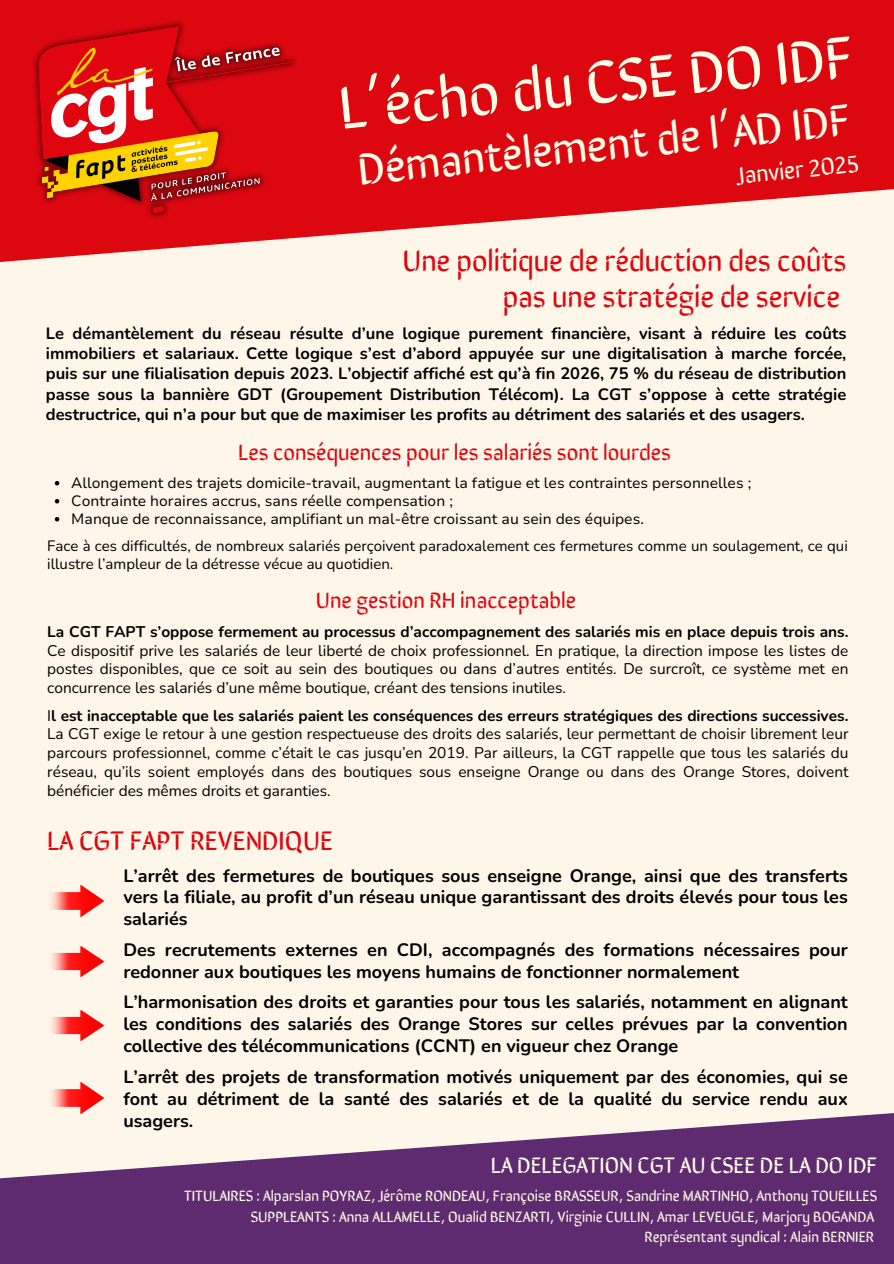
<style>
.page{position:relative;width:894px;height:1264px;background:#fff}
.page>*{position:absolute;margin:0;border:0;box-sizing:border-box;transform-origin:0 0}
.t1{font:60px "Sirin Stencil";color:#fffde7}
.t2{font:45px "Sirin Stencil";color:#fffde7}
.t3{font:30px/36px "Sirin Stencil";color:#dd0710;text-align:right}
.t4{font:27px "Sirin Stencil";color:#dd0710}
.t5{font:24px "Sirin Stencil";color:#fffde7}
.t6{font:22.5px "Sirin Stencil";color:#dd0710}
.t7{font:22.5px "Sirin Stencil";color:#fffde7}
.t8{font:700 18px/21.9px "Nunito";color:#000;text-align:justify}
.t9{font:700 16.5px/20.2px "Nunito";color:#000;text-align:justify}
.t10{font:15.45px/18.8px "Nunito";color:#000;text-align:justify}
.t11{font:15px "Sirin Stencil";color:#fffde7}
.t12{font:15px "Nunito Sans 10 pt";color:#000}
.t13{font:15px/18px "Nunito";color:#000}
.s1{font-weight:700}
</style>
<div class="page">
<div style="left:0;top:0;width:893px;height:1263px;background:#fff6ea"></div>
<svg style="left:0;top:0;width:893px;height:262px;fill:#dd0710"></svg>
<img style="left:25px;top:16px;width:279px;height:206px">
<svg style="left:0;top:1113px;width:893px;height:150px;fill:#5e2b71"></svg>
<img style="left:51px;top:885px;width:52px;height:31px">
<svg style="left:55px;top:481px;width:4px;height:4px"></svg>
<svg style="left:55px;top:499px;width:4px;height:4px"></svg>
<svg style="left:55px;top:517px;width:4px;height:4px"></svg>
<img style="left:51px;top:946px;width:52px;height:30px">
<img style="left:51px;top:1010px;width:52px;height:30px">
<img style="left:51px;top:1082px;width:52px;height:31px">
<p class="t1" style="left:334px;top:60px;width:518px;rotate:-6deg">L’écho du CSE DO IDF</p>
<p class="t2" style="left:354px;top:134px;width:496px;rotate:-6deg">Démantèlement de l’AD IDF</p>
<p class="t5" style="left:734px;top:156px;width:124px;rotate:-6deg">Janvier 2025</p>
<h5 class="t3" style="left:402px;top:240px;width:445px">Une politique de réduction des coûts pas une stratégie de service</h5>
<p class="t9" style="left:46px;top:323px;width:801px">Le démantèlement du réseau résulte d’une logique purement financière, visant à réduire les coûts immobiliers et salariaux. Cette logique s’est d’abord appuyée sur une digitalisation à marche forcée, puis sur une filialisation depuis 2023. L’objectif affiché est qu’à fin 2026, 75 % du réseau de distribution passe sous la bannière GDT (Groupement Distribution Télécom). La CGT s’oppose à cette stratégie destructrice, qui n’a pour but que de maximiser les profits au détriment des salariés et des usagers.</p>
<p class="t6" style="left:238px;top:433px;width:434px">Les conséquences pour les salariés sont lourdes</p>
<p class="t12" style="left:71px;top:472px;width:681px">Allongement des trajets domicile-travail, augmentant la fatigue et les contraintes personnelles ;</p>
<p class="t12" style="left:71px;top:490px;width:383px">Contrainte horaires accrus, sans réelle compensation ;</p>
<h5 class="t12" style="left:71px;top:508px;width:574px">Manque de reconnaissance, amplifiant un mal-être croissant au sein des équipes.</h5>
<p class="t13" style="left:47px;top:537px;width:801px">Face à ces difficultés, de nombreux salariés perçoivent paradoxalement ces fermetures comme un soulagement, ce qui illustre l’ampleur de la détresse vécue au quotidien.</p>
<p class="t6" style="left:316px;top:582px;width:261px">Une gestion RH inacceptable</p>
<h2 class="t10" style="left:47px;top:622px;width:802px"><span class="s1">La CGT FAPT s’oppose fermement au processus d’accompagnement des salariés mis en place depuis trois ans.<br></span>Ce dispositif prive les salariés de leur liberté de choix professionnel. En pratique, la direction impose les listes de postes disponibles, que ce soit au sein des boutiques ou dans d’autres entités. De surcroît, ce système met en concurrence les salariés d’une même boutique, créant des tensions inutiles.</h2>
<h6 class="t10" style="left:47px;top:706px;width:802px">I<span class="s1">l est inacceptable que les salariés paient les conséquences des erreurs stratégiques des directions successives.<br></span>La CGT exige le retour à une gestion respectueuse des droits des salariés, leur permettant de choisir librement leur parcours professionnel, comme c’était le cas jusqu’en 2019. Par ailleurs, la CGT rappelle que tous les salariés du réseau, qu’ils soient employés dans des boutiques sous enseigne Orange ou dans des Orange Stores, doivent bénéficier des mêmes droits et garanties.</h6>
<p class="t4" style="left:47px;top:818px;width:287px">LA CGT FAPT REVENDIQUE</p>
<h6 class="t8" style="left:123px;top:864px;width:725px">L’arrêt des fermetures de boutiques sous enseigne Orange, ainsi que des transferts vers la filiale, au profit d’un réseau unique garantissant des droits élevés pour tous les salariés</h6>
<h6 class="t8" style="left:123px;top:939px;width:725px">Des recrutements externes en CDI, accompagnés des formations nécessaires pour redonner aux boutiques les moyens humains de fonctionner normalement</h6>
<h6 class="t8" style="left:123px;top:991px;width:725px">L’harmonisation des droits et garanties pour tous les salariés, notamment en alignant les conditions des salariés des Orange Stores sur celles prévues par la convention collective des télécommunications (CCNT) en vigueur chez Orange</h6>
<p class="t8" style="left:123px;top:1066px;width:725px">L’arrêt des projets de transformation motivés uniquement par des économies, qui se font au détriment de la santé des salariés et de la qualité du service rendu aux usagers.</p>
<p class="t7" style="left:490px;top:1147px;width:388px">LA DELEGATION CGT AU CSEE DE LA DO IDF</p>
<h1 class="t11" style="left:184px;top:1183px;width:694px">TITULAIRES : Alparslan POYRAZ, Jérôme RONDEAU, Françoise BRASSEUR, Sandrine MARTINHO, Anthony TOUEILLES</h1>
<h3 class="t11" style="left:251px;top:1204px;width:624px">SUPPLEANTS : Anna ALLAMELLE, Oualid BENZARTI, Virginie CULLIN, Amar LEVEUGLE, Marjory BOGANDA</h3>
<h6 class="t11" style="left:644px;top:1224px;width:231px">Représentant syndical : Alain BERNIER</h6>
</div>
